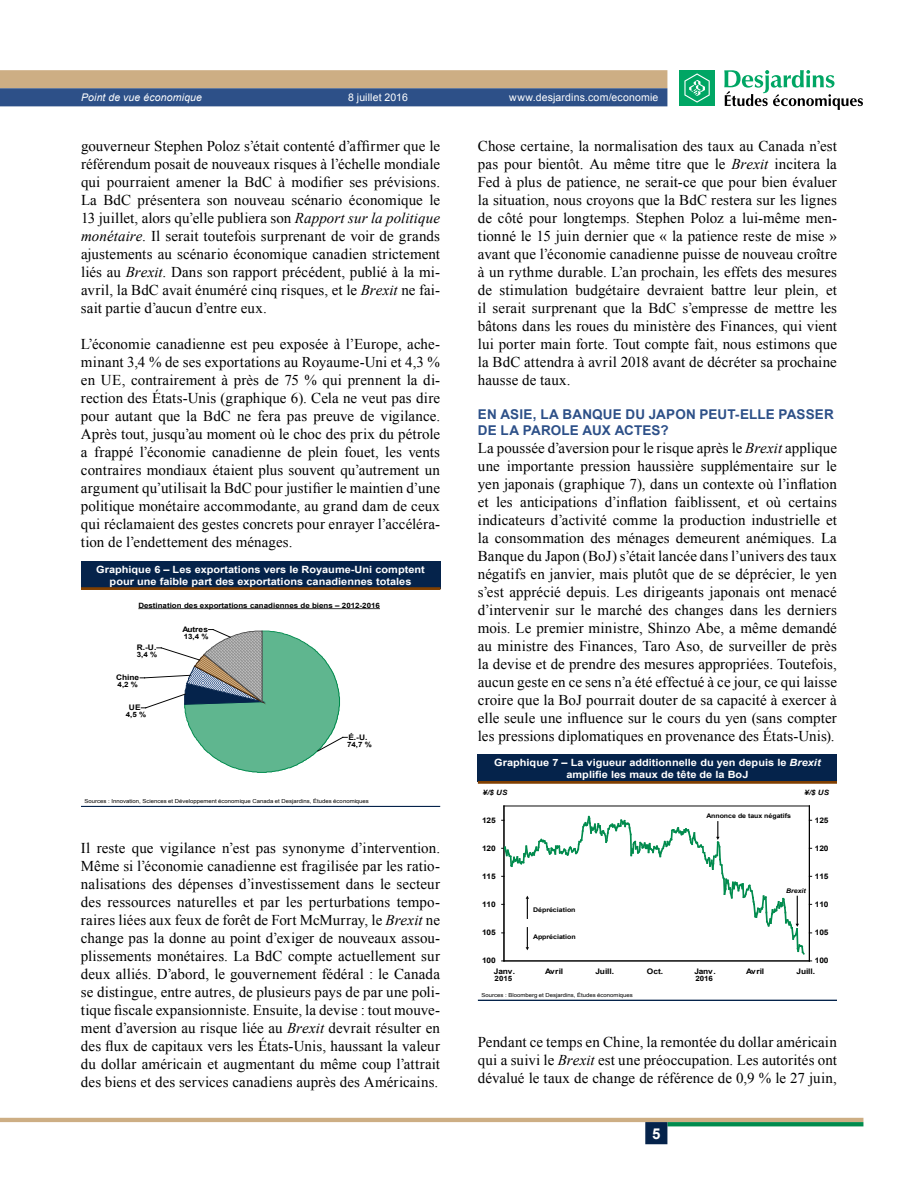
<style>
.page{position:relative;width:918px;height:1188px;background:#fff}
.page>*{position:absolute;margin:0;border:0;box-sizing:border-box;transform-origin:0 0}
.t1{font:15px/18px "Times New Roman";letter-spacing:.005em;color:#000;text-align:justify}
.t2{font:700 15px "Arial";color:#fff}
.t3{font:700 13.5px/16.2px "Arial";letter-spacing:.01em;color:#2d5088}
.t4{font:10.5px "Arial";letter-spacing:.015em;color:#fff}
.t5{font:italic 10.5px "Arial";letter-spacing:.015em;color:#fff}
.t6{font:700 10.05px/12px "Arial";color:#fff;text-align:center;scale:1.09 1}
.t7{font:700 7.65px "Arial";letter-spacing:-.025em;color:#000;scale:1.1 1}
.t8{font:700 7.2px "Arial";color:#000;scale:1.09 1}
.t9{font:italic 700 7.2px "Arial";color:#000;scale:1.09 1}
.t10{font:700 6.45px "Arial";color:#000;scale:1.09 1}
.t11{font:italic 700 6.45px "Arial";color:#000;scale:1.09 1}
.t12{font:5.4px "Arial";letter-spacing:.005em;color:#000;scale:1.09 1}
.s1{font-style:italic}
</style>
<div class="page">
<svg style="left:0;top:70px;width:667px;height:36px;background:#7e8087"></svg>
<hr style="left:0;top:1118px;width:863px;height:4px;background:#cdae84">
<svg style="left:667px;top:1122px;width:196px;height:4px"></svg>
<div style="left:645px;top:1122px;width:22px;height:22px;background:#05234b;border:2px solid #05234b"></div>
<div style="left:679px;top:70px;width:36px;height:36px;background:#00a664"></div>
<svg style="left:684px;top:73px;width:26px;height:30px"></svg>
<svg style="left:724px;top:70px;width:139px;height:40px"></svg>
<div style="left:81px;top:561px;width:359px;height:27px;background:#05234b"></div>
<hr style="left:81px;top:587px;width:359px;height:3px;background:#803f00">
<hr style="left:81px;top:806px;width:359px;height:1px;background:#05234b">
<svg style="left:140px;top:629px;width:207px;height:144px"></svg>
<svg style="left:138px;top:608px;width:242px;height:1px"></svg>
<div style="left:478px;top:755px;width:359px;height:27px;background:#05234b"></div>
<hr style="left:478px;top:781px;width:359px;height:3px;background:#803f00">
<hr style="left:478px;top:1000px;width:359px;height:1px;background:#05234b">
<hr style="left:504px;top:806px;width:305px;height:1px;background:#000">
<hr style="left:504px;top:806px;width:1px;height:155px;background:#000">
<hr style="left:809px;top:806px;width:1px;height:155px;background:#000">
<svg style="left:502px;top:815px;width:310px;height:147px"></svg>
<p class="t5" style="left:81px;top:91px;width:123px">Point de vue économique</p>
<p class="t4" style="left:348px;top:91px;width:61px">8 juillet 2016</p>
<p class="t4" style="left:509px;top:91px;width:151px">www.desjardins.com/economie</p>
<p class="t1" style="left:81px;top:137px;width:361px">gouverneur Stephen Poloz s’était contenté d’affirmer que le référendum posait de nouveaux risques à l’échelle mondiale qui pourraient amener la BdC à modifier ses prévisions.<br>La BdC présentera son nouveau scénario économique le 13 juillet, alors qu’elle publiera son <span class="s1">Rapport sur la politique monétaire</span>. Il serait toutefois surprenant de voir de grands ajustements au scénario économique canadien strictement liés au <span class="s1">Brexit</span>. Dans son rapport précédent, publié à la mi&shy;avril, la BdC avait énuméré cinq risques, et le <span class="s1">Brexit</span> ne fai&shy;sait partie d’aucun d’entre eux.</p>
<p class="t1" style="left:81px;top:335px;width:361px">L’économie canadienne est peu exposée à l’Europe, ache&shy;minant 3,4 % de ses exportations au Royaume‑Uni et 4,3 % en UE, contrairement à près de 75 % qui prennent la di&shy;rection des États‑Unis (graphique 6). Cela ne veut pas dire pour autant que la BdC ne fera pas preuve de vigilance.<br>Après tout, jusqu’au moment où le choc des prix du pétrole a frappé l’économie canadienne de plein fouet, les vents contraires mondiaux étaient plus souvent qu’autrement un argument qu’utilisait la BdC pour justifier le maintien d’une politique monétaire accommodante, au grand dam de ceux qui réclamaient des gestes concrets pour enrayer l’accéléra&shy;tion de l’endettement des ménages.</p>
<p class="t1" style="left:478px;top:137px;width:361px">Chose certaine, la normalisation des taux au Canada n’est pas pour bientôt. Au même titre que le <span class="s1">Brexit</span> incitera la Fed à plus de patience, ne serait-ce que pour bien évaluer la situation, nous croyons que la BdC restera sur les lignes de côté pour longtemps. Stephen Poloz a lui-même men&shy;tionné le 15 juin dernier que « la patience reste de mise » avant que l’économie canadienne puisse de nouveau croître à un rythme durable. L’an prochain, les effets des mesures de stimulation budgétaire devraient battre leur plein, et il serait surprenant que la BdC s’empresse de mettre les bâtons dans les roues du ministère des Finances, qui vient lui porter main forte. Tout compte fait, nous estimons que la BdC attendra à avril 2018 avant de décréter sa prochaine hausse de taux.</p>
<p class="t3" style="left:478px;top:407px;width:357px">En Asie, la Banque du Japon peut-elle passer de la parole aux actes?</p>
<p class="t1" style="left:478px;top:439px;width:361px">La poussée d’aversion pour le risque après le <span class="s1">Brexit</span> applique une importante pression haussière supplémentaire sur le yen japonais (graphique 7), dans un contexte où l’inflation et les anticipations d’inflation faiblissent, et où certains indicateurs d’activité comme la production industrielle et la consommation des ménages demeurent anémiques. La Banque du Japon (BoJ) s’était lancée dans l’univers des taux négatifs en janvier, mais plutôt que de se déprécier, le yen s’est apprécié depuis. Les dirigeants japonais ont menacé d’intervenir sur le marché des changes dans les derniers mois. Le premier ministre, Shinzo Abe, a même demandé au ministre des Finances, Taro Aso, de surveiller de près la devise et de prendre des mesures appropriées. Toutefois, aucun geste en ce sens n’a été effectué à ce jour, ce qui laisse croire que la BoJ pourrait douter de sa capacité à exercer à elle seule une influence sur le cours du yen (sans compter les pressions diplomatiques en provenance des États‑Unis).</p>
<p class="t6" style="left:96px;top:563px;width:303px">Graphique 6 – Les exportations vers le Royaume-Uni comptent pour une faible part des exportations canadiennes totales</p>
<p class="t8" style="left:138px;top:600px;width:223px">Destination des exportations canadiennes de biens – 2012-2016</p>
<p class="t8" style="left:184px;top:631px;width:24px">13,4 %</p>
<p class="t8" style="left:137px;top:650px;width:20px">3,4 %</p>
<p class="t8" style="left:118px;top:680px;width:20px">4,2 %</p>
<p class="t8" style="left:126px;top:710px;width:20px">4,5 %</p>
<p class="t8" style="left:347px;top:739px;width:24px">74,7 %</p>
<p class="t7" style="left:182px;top:624px;width:25px">Autres</p>
<p class="t7" style="left:137px;top:643px;width:19px">R.-U.</p>
<p class="t7" style="left:116px;top:673px;width:22px">Chine</p>
<p class="t7" style="left:129px;top:703px;width:6px">UE</p>
<p class="t7" style="left:348px;top:732px;width:19px">É.-U.</p>
<p class="t6" style="left:494px;top:757px;width:301px">Graphique 7 – La vigueur additionnelle du yen depuis le <span class="s1">Brexit </span>amplifie les maux de tête de la BoJ</p>
<p class="t12" style="left:85px;top:797px;width:262px">Sources : Innovation, Sciences et Développement économique Canada et Desjardins, Études économiques</p>
<p class="t1" style="left:81px;top:839px;width:361px">Il reste que vigilance n’est pas synonyme d’intervention.<br>Même si l’économie canadienne est fragilisée par les ratio&shy;nalisations des dépenses d’investissement dans le secteur des ressources naturelles et par les perturbations tempo&shy;raires liées aux feux de forêt de Fort McMurray, le <span class="s1">Brexit</span> ne change pas la donne au point d’exiger de nouveaux assou&shy;plissements monétaires. La BdC compte actuellement sur deux alliés. D’abord, le gouvernement fédéral : le Canada se distingue, entre autres, de plusieurs pays de par une poli&shy;tique fiscale expansionniste. Ensuite, la devise : tout mouve&shy;ment d’aversion au risque liée au <span class="s1">Brexit</span> devrait résulter en des flux de capitaux vers les États‑Unis, haussant la valeur du dollar américain et augmentant du même coup l’attrait des biens et des services canadiens auprès des Américains.</p>
<p class="t9" style="left:483px;top:787px;width:24px">¥/$ US</p>
<p class="t9" style="left:805px;top:787px;width:24px">¥/$ US</p>
<p class="t7" style="left:482px;top:815px;width:14px">125</p>
<p class="t10" style="left:706px;top:811px;width:79px">Annonce de taux négatifs</p>
<p class="t7" style="left:815px;top:815px;width:14px">125</p>
<p class="t7" style="left:482px;top:843px;width:14px">120</p>
<p class="t7" style="left:815px;top:843px;width:14px">120</p>
<p class="t7" style="left:482px;top:871px;width:14px">115</p>
<p class="t7" style="left:815px;top:871px;width:14px">115</p>
<p class="t11" style="left:786px;top:886px;width:20px">Brexit</p>
<p class="t7" style="left:482px;top:899px;width:14px">110</p>
<p class="t7" style="left:482px;top:928px;width:14px">105</p>
<p class="t10" style="left:533px;top:905px;width:40px">Dépréciation</p>
<p class="t10" style="left:533px;top:932px;width:41px">Appréciation</p>
<p class="t7" style="left:815px;top:899px;width:14px">110</p>
<p class="t7" style="left:815px;top:928px;width:14px">105</p>
<p class="t7" style="left:482px;top:956px;width:14px">100</p>
<p class="t7" style="left:815px;top:956px;width:14px">100</p>
<p class="t7" style="left:494px;top:966px;width:21px">Janv.</p>
<p class="t7" style="left:545px;top:966px;width:18px">Avril</p>
<p class="t7" style="left:596px;top:966px;width:18px">Juill.</p>
<p class="t7" style="left:647px;top:966px;width:16px">Oct.</p>
<p class="t7" style="left:694px;top:966px;width:21px">Janv.</p>
<p class="t7" style="left:746px;top:966px;width:18px">Avril</p>
<p class="t7" style="left:797px;top:966px;width:18px">Juill.</p>
<p class="t8" style="left:495px;top:974px;width:18px">2015</p>
<p class="t8" style="left:695px;top:974px;width:18px">2016</p>
<p class="t12" style="left:481px;top:991px;width:140px">Sources : Bloomberg et Desjardins, Études économiques</p>
<p class="t1" style="left:478px;top:1033px;width:361px">Pendant ce temps en Chine, la remontée du dollar américain qui a suivi le <span class="s1">Brexit</span> est une préoccupation. Les autorités ont dévalué le taux de change de référence de 0,9 % le 27 juin,</p>
<p class="t2" style="left:652px;top:1123px;width:10px">5</p>
</div>
